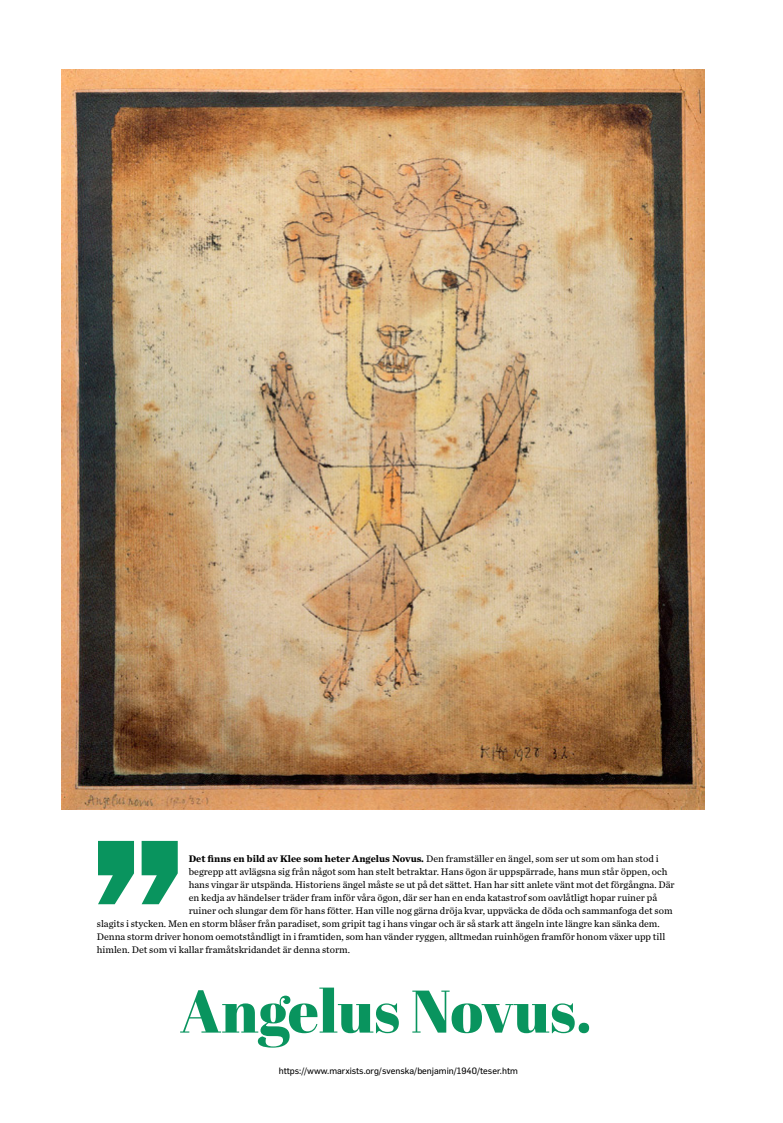
<style>
.page{position:relative;width:783px;height:1123px;background:#fff}
.page>*{position:absolute;margin:0;border:0;box-sizing:border-box;transform-origin:0 0}
.t1{font:800 222px "Franklin Gothic";color:#09945e}
.t2{font:60px "Abril Fatface";color:#09945e}
.t3{font:10px "Chronicle Text G2";color:#000}
.t4{font:9px "Flama Basic";color:#000}
.s1{font-weight:700}
</style>
<div class="page">
<img style="left:61px;top:70px;width:643px;height:739px">
<h1 class="t1" style="left:189px;top:974px;width:103px;rotate:-180deg">“</h1>
<p class="t3" style="left:189px;top:850px;width:471px"><span class="s1">Det finns en bild av Klee som heter Angelus Novus.</span> Den framställer en ängel, som ser ut som om han stod i</p>
<p class="t3" style="left:189px;top:863px;width:480px">begrepp att avlägsna sig från något som han stelt betraktar. Hans ögon är uppspärrade, hans mun står öppen, och</p>
<p class="t3" style="left:189px;top:876px;width:487px">hans vingar är utspända. Historiens ängel måste se ut på det sättet. Han har sitt anlete vänt mot det förgångna. Där</p>
<p class="t3" style="left:189px;top:889px;width:470px">en kedja av händelser träder fram inför våra ögon, där ser han en enda katastrof som oavlåtligt hopar ruiner på</p>
<p class="t3" style="left:189px;top:902px;width:485px">ruiner och slungar dem för hans fötter. Han ville nog gärna dröja kvar, uppväcka de döda och sammanfoga det som</p>
<p class="t3" style="left:97px;top:915px;width:564px">slagits i stycken. Men en storm blåser från paradiset, som gripit tag i hans vingar och är så stark att ängeln inte längre kan sänka dem.</p>
<p class="t3" style="left:97px;top:928px;width:569px">Denna storm driver honom oemotståndligt in i framtiden, som han vänder ryggen, alltmedan ruinhögen framför honom växer upp till</p>
<p class="t3" style="left:97px;top:941px;width:255px">himlen. Det som vi kallar framåtskridandet är denna storm.</p>
<h2 class="t2" style="left:180px;top:969px;width:413px">Angelus Novus.</h2>
<p class="t4" style="left:279px;top:1064px;width:240px">https://www.marxists.org/svenska/benjamin/1940/teser.htm</p>
</div>
